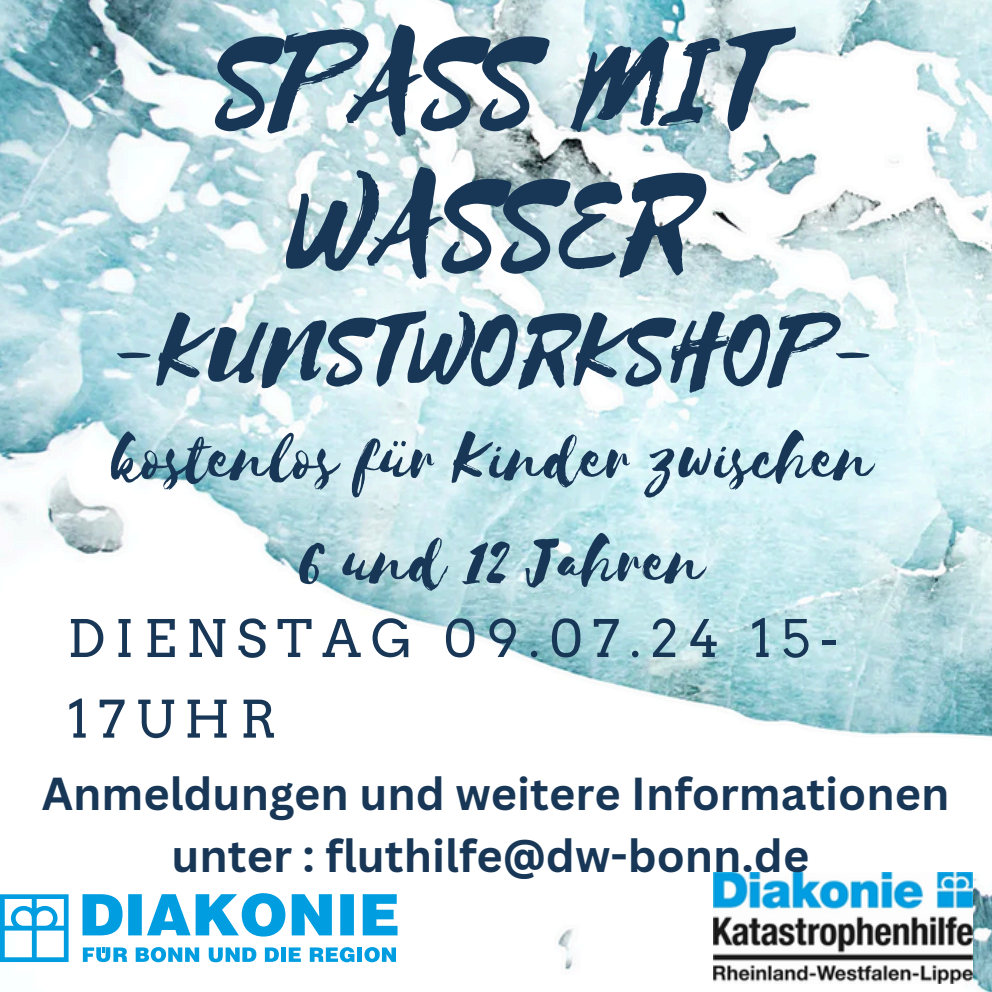
<style>
.page{position:relative;width:992px;height:992px;background:#fff}
.page>*{position:absolute;margin:0;border:0;box-sizing:border-box;transform-origin:0 0}
.t1{font:146.5px/142.5px "Selima";color:#183757;text-align:center}
.t2{font:106.75px "Selima";color:#183757}
.t3{font:75px/103px "Selima";color:#183757;text-align:center}
.t4{font:51.25px/80.5px "Arvo";letter-spacing:.19em;color:#183757}
.t5{font:700 45px/62px "Canva Sans";color:#183757;text-align:center}
</style>
<div class="page">
<img style="left:0;top:0;width:992px;height:992px">
<img style="left:714px;top:873px;width:258px;height:110px">
<svg style="left:136px;top:947px;width:63px;height:15px"></svg>
<svg style="left:209px;top:947px;width:47px;height:15px"></svg>
<svg style="left:265px;top:947px;width:14px;height:15px"></svg>
<div style="left:281px;top:947px;width:5px;height:15px;background:#009ee0"></div>
<svg style="left:289px;top:947px;width:12px;height:15px"></svg>
<svg style="left:310px;top:947px;width:44px;height:15px"></svg>
<div style="left:357px;top:947px;width:5px;height:15px;background:#009ee0"></div>
<svg style="left:364px;top:947px;width:32px;height:15px"></svg>
<svg style="left:0;top:894px;width:69px;height:68px"></svg>
<svg style="left:82px;top:893px;width:315px;height:43px"></svg>
<svg style="left:83px;top:947px;width:44px;height:15px"></svg>
<h1 class="t1" style="left:219px;top:16px;width:556px">SPASS MIT<br>WASSER</h1>
<h2 class="t2" style="left:111px;top:293px;width:771px">-KUNSTWORKSHOP-</h2>
<p class="t3" style="left:112px;top:409px;width:764px">kostenlos für Kinder zwischen<br>6 und 12 Jahren</p>
<h3 class="t4" style="left:67px;top:598px;width:772px">DIENSTAG 09.07.24 15-<br>17UHR</h3>
<p class="t5" style="left:42px;top:761px;width:909px">Anmeldungen und weitere Informationen unter : fluthilfe@dw-bonn.de</p>
</div>
